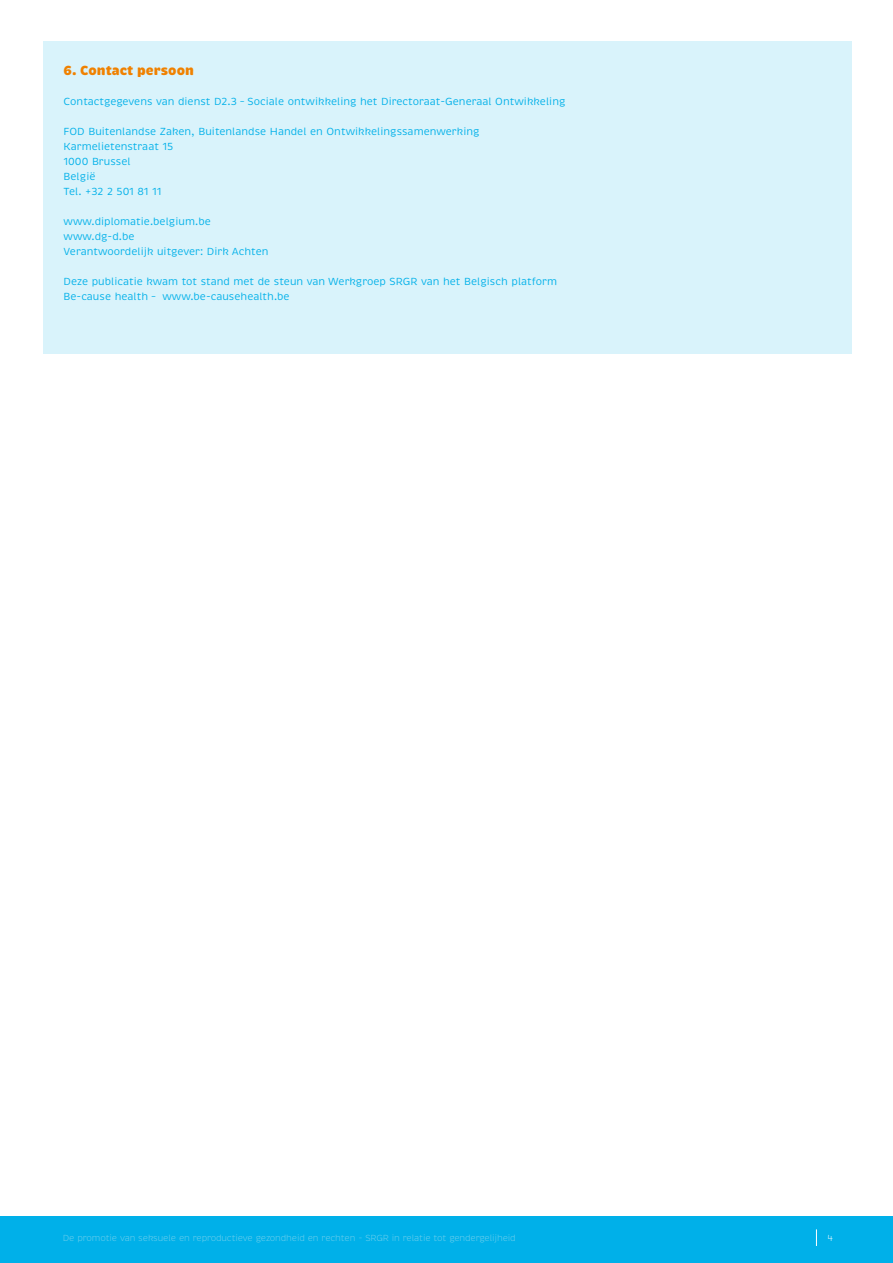
<style>
.page{position:relative;width:893px;height:1263px;background:#fff}
.page>*{position:absolute;margin:0;border:0;box-sizing:border-box;transform-origin:0 0}
.t1{font:900 13.5px "Brevia";color:#f08100}
.t2{font:10.5px/15px "Brevia";color:#00b0e9}
.t3{font:300 9px "Brevia";letter-spacing:-.02em;color:#75d1ed}
.t4{font:300 9px "Brevia";color:#fff}
</style>
<div class="page">
<div style="left:0;top:1216px;width:893px;height:47px;background:#00b0e9"></div>
<svg style="left:816px;top:1229px;width:1px;height:17px"></svg>
<div style="left:43px;top:41px;width:809px;height:313px;background:#d9f3fb"></div>
<p class="t1" style="left:64px;top:62px;width:132px">6. Contact persoon</p>
<p class="t2" style="left:64px;top:94px;width:503px">Contactgegevens van dienst D2.3 – Sociale ontwikkeling het Directoraat-Generaal Ontwikkeling</p>
<p class="t2" style="left:64px;top:124px;width:418px">FOD Buitenlandse Zaken, Buitenlandse Handel en Ontwikkelingssamenwerking<br>Karmelietenstraat 15<br>1000 Brussel<br>België<br>Tel. +32 2 501 81 11</p>
<p class="t2" style="left:64px;top:214px;width:207px">www.diplomatie.belgium.be www.dg-d.be<br>Verantwoordelijk uitgever: Dirk Achten</p>
<p class="t2" style="left:64px;top:274px;width:495px">Deze publicatie kwam tot stand met de steun van Werkgroep SRGR van het Belgisch platform<br>Be-cause health – www.be-causehealth.be</p>
<p class="t3" style="left:63px;top:1233px;width:454px">De promotie van seksuele en reproductieve gezondheid en rechten - SRGR in relatie tot gendergelijheid</p>
<p class="t4" style="left:827px;top:1233px;width:7px">4</p>
</div>
